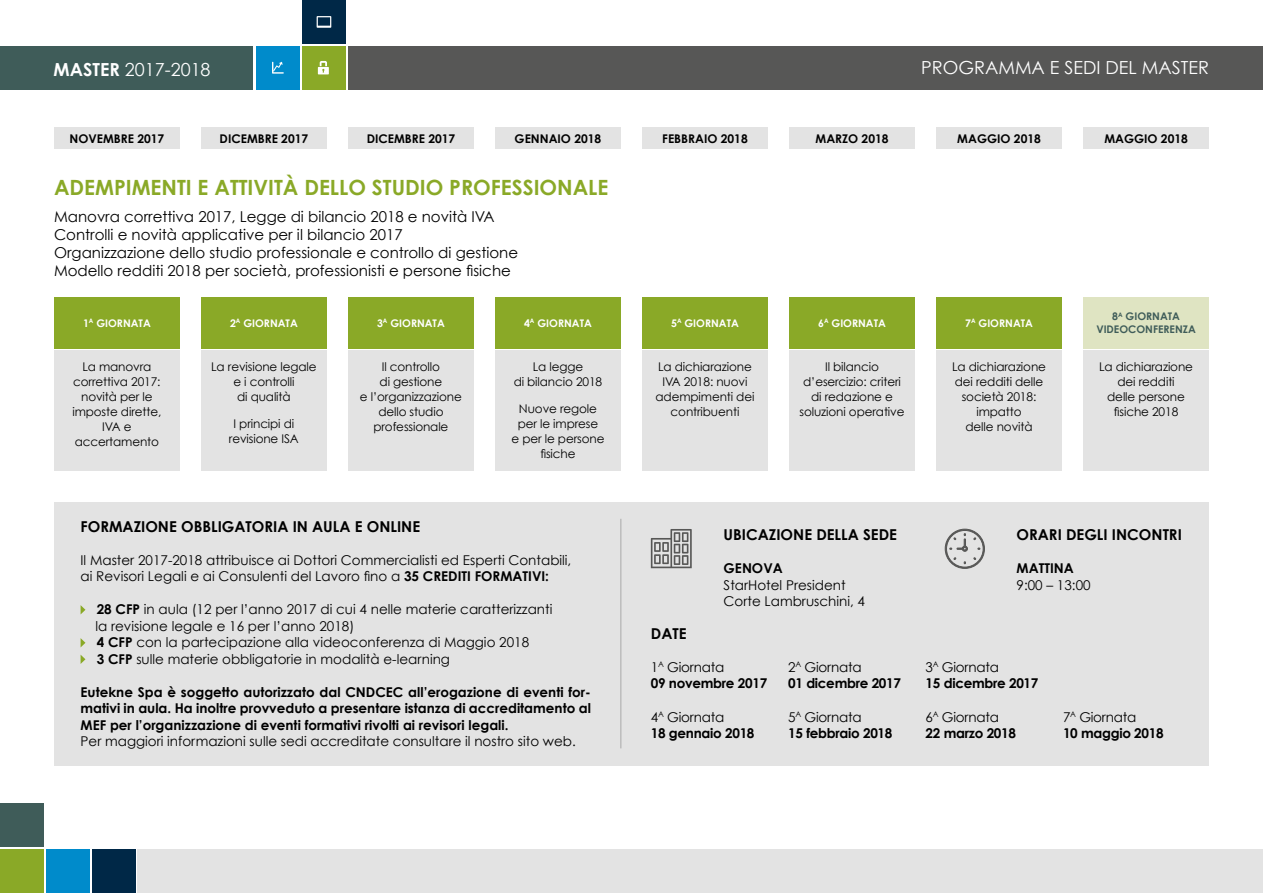
<style>
.page{position:relative;width:1263px;height:893px;background:#fff}
.page>*{position:absolute;margin:0;border:0;box-sizing:border-box;transform-origin:0 0}
.t1{font:700 21px "Century Gothic";color:#8aa927}
.t2{font:18px "Century Gothic";color:#fff}
.t3{font:15px/18px "Century Gothic";color:#000}
.t4{font:700 15px "Century Gothic";color:#000}
.t5{font:13.5px/16.5px "Century Gothic";color:#000}
.t6{font:700 13.5px/16.5px "Century Gothic";letter-spacing:-.02em;color:#000}
.t7{font:700 13.5px "Century Gothic";color:#000}
.t8{font:12px/15px "Century Gothic";letter-spacing:-.01em;color:#000;text-align:center}
.t9{font:700 12px "Century Gothic";color:#000}
.t10{font:700 10.5px "Century Gothic";color:#fff}
.t11{font:700 10.5px/12.6px "Century Gothic";color:#3f5c59;text-align:center}
.s1{font-weight:700}
.s2{font-weight:400}
</style>
<div class="page">
<div style="left:348px;top:46px;width:915px;height:44px;background:#575756"></div>
<div style="left:0;top:46px;width:253px;height:44px;background:#3f5c59"></div>
<div style="left:302px;top:46px;width:44px;height:44px;background:#8aa927"></div>
<div style="left:302px;top:0;width:44px;height:44px;background:#002847"></div>
<div style="left:256px;top:46px;width:44px;height:44px;background:#008bcb"></div>
<svg style="left:318px;top:61px;width:11px;height:13px"></svg>
<svg style="left:317px;top:16px;width:14px;height:12px"></svg>
<svg style="left:272px;top:62px;width:12px;height:12px"></svg>
<div style="left:0;top:803px;width:44px;height:44px;background:#3f5c59"></div>
<div style="left:0;top:849px;width:44px;height:44px;background:#8aa927"></div>
<div style="left:92px;top:849px;width:44px;height:44px;background:#002847"></div>
<div style="left:138px;top:849px;width:1125px;height:44px;background:#e3e3e3"></div>
<div style="left:46px;top:849px;width:44px;height:44px;background:#008bcb"></div>
<div style="left:54px;top:128px;width:126px;height:21px;background:#e3e3e3"></div>
<div style="left:201px;top:128px;width:126px;height:21px;background:#e3e3e3"></div>
<div style="left:348px;top:128px;width:126px;height:21px;background:#e3e3e3"></div>
<div style="left:495px;top:128px;width:126px;height:21px;background:#e3e3e3"></div>
<div style="left:642px;top:128px;width:126px;height:21px;background:#e3e3e3"></div>
<div style="left:789px;top:128px;width:126px;height:21px;background:#e3e3e3"></div>
<div style="left:1083px;top:128px;width:126px;height:21px;background:#e3e3e3"></div>
<div style="left:936px;top:128px;width:126px;height:21px;background:#e3e3e3"></div>
<div style="left:54px;top:502px;width:1155px;height:263px;background:#e3e3e3"></div>
<svg style="left:945px;top:529px;width:40px;height:40px"></svg>
<svg style="left:651px;top:529px;width:41px;height:39px"></svg>
<hr style="left:620px;top:519px;width:1px;height:229px;background:#aaa">
<svg style="left:81px;top:605px;width:4px;height:9px"></svg>
<svg style="left:81px;top:638px;width:4px;height:9px"></svg>
<svg style="left:81px;top:655px;width:4px;height:9px"></svg>
<div style="left:54px;top:297px;width:126px;height:51px;background:#8aa927"></div>
<div style="left:54px;top:350px;width:126px;height:120px;background:#e3e3e3"></div>
<div style="left:201px;top:297px;width:126px;height:51px;background:#8aa927"></div>
<div style="left:201px;top:350px;width:126px;height:120px;background:#e3e3e3"></div>
<div style="left:348px;top:297px;width:126px;height:51px;background:#8aa927"></div>
<div style="left:348px;top:350px;width:126px;height:120px;background:#e3e3e3"></div>
<div style="left:495px;top:297px;width:126px;height:51px;background:#8aa927"></div>
<div style="left:495px;top:350px;width:126px;height:120px;background:#e3e3e3"></div>
<div style="left:642px;top:297px;width:126px;height:51px;background:#8aa927"></div>
<div style="left:642px;top:350px;width:126px;height:120px;background:#e3e3e3"></div>
<div style="left:789px;top:297px;width:126px;height:51px;background:#8aa927"></div>
<div style="left:789px;top:350px;width:126px;height:120px;background:#e3e3e3"></div>
<div style="left:936px;top:297px;width:126px;height:51px;background:#8aa927"></div>
<div style="left:936px;top:350px;width:126px;height:120px;background:#e3e3e3"></div>
<div style="left:1083px;top:297px;width:126px;height:51px;background:#dfe4c2"></div>
<div style="left:1083px;top:350px;width:126px;height:120px;background:#e3e3e3"></div>
<h2 class="t2" style="left:54px;top:59px;width:158px"><span class="s1">MASTER</span> 2017-2018</h2>
<h2 class="t2" style="left:921px;top:57px;width:289px">PROGRAMMA E SEDI DEL MASTER</h2>
<p class="t9" style="left:69px;top:131px;width:96px">NOVEMBRE 2017</p>
<p class="t9" style="left:220px;top:131px;width:90px">DICEMBRE 2017</p>
<p class="t9" style="left:367px;top:131px;width:90px">DICEMBRE 2017</p>
<p class="t9" style="left:515px;top:131px;width:88px">GENNAIO 2018</p>
<p class="t9" style="left:662px;top:131px;width:87px">FEBBRAIO 2018</p>
<p class="t9" style="left:815px;top:131px;width:74px">MARZO 2018</p>
<p class="t9" style="left:957px;top:131px;width:85px">MAGGIO 2018</p>
<p class="t9" style="left:1104px;top:131px;width:85px">MAGGIO 2018</p>
<h1 class="t1" style="left:54px;top:174px;width:556px">ADEMPIMENTI E ATTIVITÀ DELLO STUDIO PROFESSIONALE</h1>
<p class="t3" style="left:54px;top:207px;width:466px">Manovra correttiva 2017, Legge di bilancio 2018 e novità IVA Controlli e novità applicative per il bilancio 2017<br>Organizzazione dello studio professionale e controllo di gestione Modello redditi 2018 per società, professionisti e persone fisiche</p>
<p class="t10" style="left:83px;top:316px;width:69px">1<sup>A</sup> GIORNATA</p>
<p class="t8" style="left:72px;top:359px;width:90px">La manovra correttiva 2017: novità per le imposte dirette,<br>IVA e accertamento</p>
<p class="t10" style="left:230px;top:316px;width:69px">2<sup>A</sup> GIORNATA</p>
<p class="t8" style="left:211px;top:359px;width:107px">La revisione legale e i controlli<br>di qualità</p>
<p class="t8" style="left:229px;top:416px;width:71px">I principi di revisione ISA</p>
<p class="t10" style="left:377px;top:316px;width:69px">3<sup>A</sup> GIORNATA</p>
<p class="t8" style="left:360px;top:359px;width:104px">Il controllo<br>di gestione<br>e l’organizzazione dello studio professionale</p>
<p class="t10" style="left:524px;top:316px;width:69px">4<sup>A</sup> GIORNATA</p>
<p class="t8" style="left:514px;top:359px;width:90px">La legge<br>di bilancio 2018</p>
<p class="t8" style="left:511px;top:401px;width:94px">Nuove regole per le imprese<br>e per le persone fisiche</p>
<p class="t4" style="left:81px;top:517px;width:341px">FORMAZIONE OBBLIGATORIA IN AULA E ONLINE</p>
<p class="t5" style="left:81px;top:552px;width:492px">Il Master 2017-2018 attribuisce ai Dottori Commercialisti ed Esperti Contabili, ai Revisori Legali e ai Consulenti del Lavoro fino a <span class="s1">35 CREDITI FORMATIVI:</span></p>
<p class="t5" style="left:96px;top:601px;width:458px"><span class="s1">28 CFP</span> in aula (12 per l’anno 2017 di cui 4 nelle materie caratterizzanti la revisione legale e 16 per l’anno 2018)<br><span class="s1">4 CFP</span> con la partecipazione alla videoconferenza di Maggio 2018<br><span class="s1">3 CFP</span> sulle materie obbligatorie in modalità e-learning</p>
<p class="t6" style="left:81px;top:683px;width:512px;text-align:justify">Eutekne Spa è soggetto autorizzato dal CNDCEC all’erogazione di eventi for&shy;mativi in aula. Ha inoltre provveduto a presentare istanza di accreditamento al MEF per l’organizzazione di eventi formativi rivolti ai revisori legali.</p>
<p class="t5" style="left:81px;top:733px;width:497px">Per maggiori informazioni sulle sedi accreditate consultare il nostro sito web.</p>
<p class="t10" style="left:671px;top:316px;width:69px">5<sup>A</sup> GIORNATA</p>
<p class="t8" style="left:655px;top:359px;width:100px">La dichiarazione<br>IVA 2018: nuovi adempimenti dei contribuenti</p>
<p class="t10" style="left:818px;top:316px;width:69px">6<sup>A</sup> GIORNATA</p>
<p class="t8" style="left:799px;top:359px;width:107px">Il bilancio d’esercizio: criteri di redazione e soluzioni operative</p>
<p class="t10" style="left:965px;top:316px;width:69px">7<sup>A</sup> GIORNATA</p>
<p class="t8" style="left:952px;top:359px;width:95px">La dichiarazione dei redditi delle società 2018: impatto<br>delle novità</p>
<p class="t11" style="left:1096px;top:310px;width:101px">8<sup>A</sup> GIORNATA<br>VIDEOCONFERENZA</p>
<p class="t8" style="left:1099px;top:359px;width:95px">La dichiarazione dei redditi<br>delle persone fisiche 2018</p>
<p class="t4" style="left:651px;top:624px;width:37px">DATE</p>
<p class="t4" style="left:724px;top:525px;width:175px">UBICAZIONE DELLA SEDE</p>
<p class="t6" style="left:724px;top:560px;width:61px">GENOVA</p>
<p class="t5" style="left:724px;top:576px;width:143px">StarHotel President<br>Corte Lambruschini, 4</p>
<p class="t6" style="left:651px;top:658px;width:118px"><span class="s2">1</span><sup>A</sup> <span class="s2">Giornata<br></span>09 novembre 2017</p>
<p class="t6" style="left:651px;top:708px;width:105px"><span class="s2">4</span><sup>A</sup> <span class="s2">Giornata<br></span>18 gennaio 2018</p>
<p class="t6" style="left:788px;top:658px;width:114px"><span class="s2">2</span><sup>A</sup> <span class="s2">Giornata<br></span>01 dicembre 2017</p>
<p class="t6" style="left:788px;top:708px;width:106px"><span class="s2">5</span><sup>A</sup> <span class="s2">Giornata<br></span>15 febbraio 2018</p>
<p class="t4" style="left:1016px;top:525px;width:167px">ORARI DEGLI INCONTRI</p>
<p class="t7" style="left:1016px;top:560px;width:59px">MATTINA</p>
<p class="t5" style="left:1016px;top:576px;width:76px">9:00 – 13:00</p>
<p class="t6" style="left:926px;top:658px;width:114px"><span class="s2">3</span><sup>A</sup> <span class="s2">Giornata<br></span>15 dicembre 2017</p>
<p class="t6" style="left:926px;top:708px;width:92px"><span class="s2">6</span><sup>A</sup> <span class="s2">Giornata<br></span>22 marzo 2018</p>
<p class="t6" style="left:1063px;top:708px;width:102px"><span class="s2">7</span><sup>A</sup> <span class="s2">Giornata<br></span>10 maggio 2018</p>
</div>
